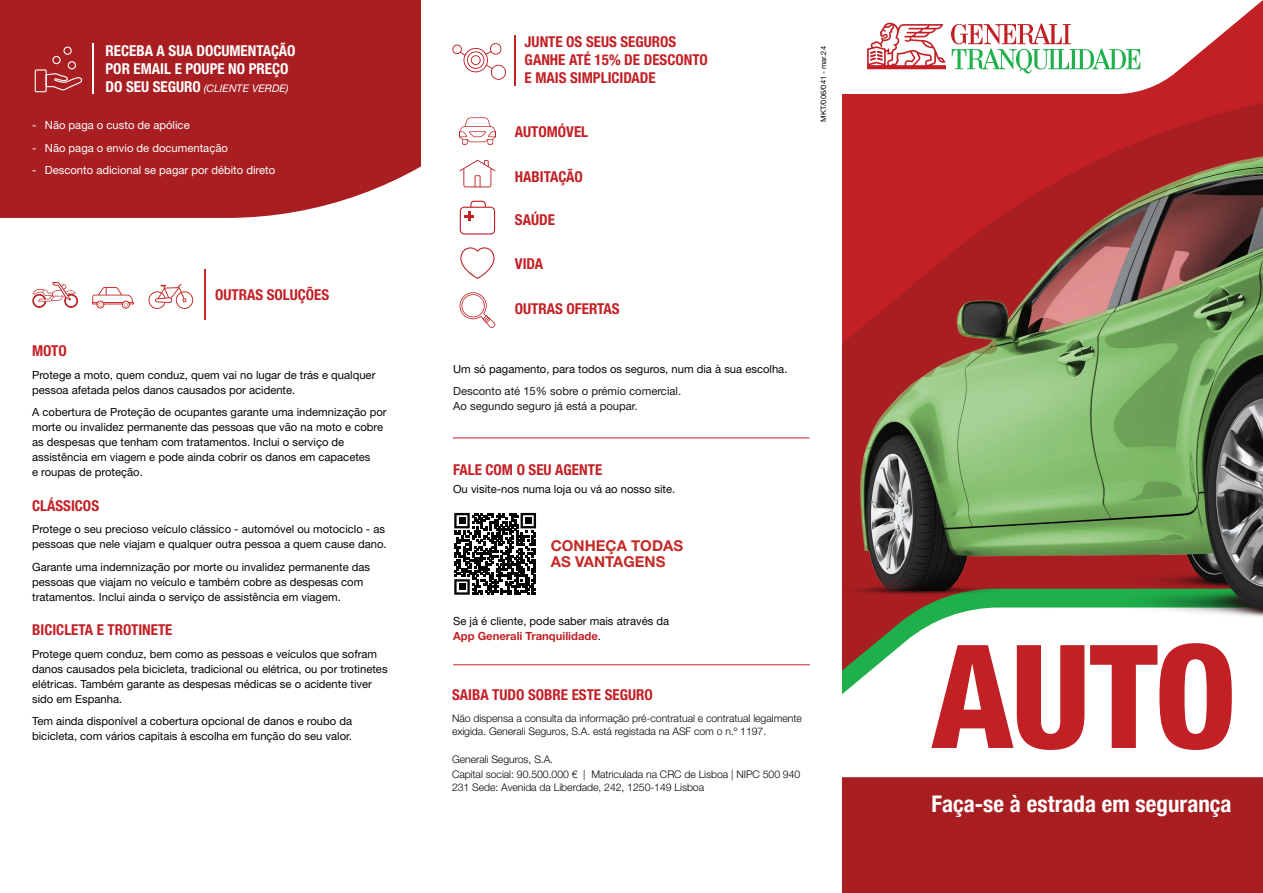
<style>
.page{position:relative;width:1263px;height:893px;background:#fff}
.page>*{position:absolute;margin:0;border:0;box-sizing:border-box;transform-origin:0 0}
.t1{font:800 condensed 144px "Helvetica Neue LT Std";color:#c22025}
.t2{font:700 condensed 22.95px "Helvetica Neue";letter-spacing:.005em;color:#fff}
.t3{font:700 condensed 15px/18px "Helvetica Neue LT Std";color:#c22025}
.t4{font:700 condensed 15px/18px "Helvetica Neue LT Std";color:#fff}
.t5{font:700 15px/16.5px "Helvetica Neue LT Std";color:#c42a26}
.t6{font:11.25px/15px "Helvetica Neue LT Std";color:#040503}
.t7{font:11.25px "Helvetica Neue LT Std";color:#fff}
.t8{font:11.25px/15px "Helvetica Neue LT Std";color:#1a1b18}
.t9{font:300 10.5px/15.6px "Helvetica Neue LT Std";letter-spacing:-.005em;color:#040503}
.t10{font:italic 10.5px "Helvetica Neue LT Std";color:#fff}
.t11{font:7.5px "Helvetica Neue LT Std";color:#040503}
.s1{font-weight:700;font-style:normal;font-stretch:condensed;font-size:15px}
.s2{font-weight:700;color:#c22025}
</style>
<div class="page">
<div style="left:842px;top:777px;width:421px;height:116px;background:#a91e21"></div>
<div style="left:0;top:0;width:421px;height:218px;background:#a91e21"></div>
<hr style="left:205px;top:270px;width:1px;height:50px;background:#c42a27">
<hr style="left:93px;top:43px;width:1px;height:50px;background:#fff">
<svg style="left:454px;top:513px;width:82px;height:82px"></svg>
<hr style="left:453px;top:664px;width:357px;height:1px;background:#c42a27">
<svg style="left:867px;top:0;width:396px;height:67px"></svg>
<svg style="left:842px;top:657px;width:45px;height:37px"></svg>
<svg style="left:148px;top:284px;width:45px;height:25px"></svg>
<svg style="left:32px;top:282px;width:46px;height:26px"></svg>
<div style="left:63px;top:47px;width:9px;height:8px;border:1px solid #fff;border-radius:50%"></div>
<div style="left:68px;top:61px;width:8px;height:8px;border:1px solid #fff;border-radius:50%"></div>
<div style="left:52px;top:56px;width:9px;height:8px;border:1px solid #fff;border-radius:50%"></div>
<svg style="left:47px;top:73px;width:36px;height:19px"></svg>
<div style="left:35px;top:69px;width:12px;height:23px;border:1px solid #fff"></div>
<img style="left:842px;top:67px;width:421px;height:590px">
<hr style="left:453px;top:438px;width:356px;height:1px;background:#c22025">
<svg style="left:459px;top:117px;width:37px;height:28px"></svg>
<svg style="left:459px;top:160px;width:36px;height:27px"></svg>
<svg style="left:460px;top:247px;width:34px;height:32px"></svg>
<svg style="left:460px;top:201px;width:35px;height:34px"></svg>
<svg style="left:460px;top:292px;width:35px;height:36px"></svg>
<hr style="left:514px;top:35px;width:2px;height:50px;background:#c22025">
<svg style="left:452px;top:43px;width:54px;height:37px"></svg>
<svg style="left:92px;top:287px;width:42px;height:22px"></svg>
<h3 class="t4" style="left:106px;top:42px;width:192px">RECEBA A SUA DOCUMENTAÇÃO<br>POR EMAIL E POUPE NO PREÇO</h3>
<p class="t10" style="left:106px;top:82px;width:184px"><span class="s1">DO SEU SEGURO</span> (CLIENTE VERDE)</p>
<p class="t7" style="left:32px;top:118px;width:159px">- Não paga o custo de apólice</p>
<p class="t7" style="left:32px;top:141px;width:197px">- Não paga o envio de documentação</p>
<p class="t7" style="left:32px;top:163px;width:245px">- Desconto adicional se pagar por débito direto</p>
<h3 class="t3" style="left:215px;top:286px;width:116px">OUTRAS SOLUÇÕES</h3>
<h3 class="t3" style="left:32px;top:342px;width:36px">MOTO</h3>
<p class="t6" style="left:32px;top:367px;width:345px">Protege a moto, quem conduz, quem vai no lugar de trás e qualquer pessoa afetada pelos danos causados por acidente.</p>
<p class="t6" style="left:32px;top:405px;width:356px">A cobertura de Proteção de ocupantes garante uma indemnização por morte ou invalidez permanente das pessoas que vão na moto e cobre as despesas que tenham com tratamentos. Inclui o serviço de assistência em viagem e pode ainda cobrir os danos em capacetes<br>e roupas de proteção.</p>
<h3 class="t3" style="left:32px;top:496px;width:68px">CLÁSSICOS</h3>
<p class="t6" style="left:32px;top:522px;width:356px">Protege o seu precioso veículo clássico - automóvel ou motociclo - as pessoas que nele viajam e qualquer outra pessoa a quem cause dano.</p>
<p class="t6" style="left:32px;top:559px;width:339px">Garante uma indemnização por morte ou invalidez permanente das pessoas que viajam no veículo e também cobre as despesas com tratamentos. Inclui ainda o serviço de assistência em viagem.</p>
<h3 class="t3" style="left:32px;top:621px;width:142px">BICICLETA E TROTINETE</h3>
<p class="t6" style="left:32px;top:646px;width:357px">Protege quem conduz, bem como as pessoas e veículos que sofram danos causados pela bicicleta, tradicional ou elétrica, ou por trotinetes elétricas. Também garante as despesas médicas se o acidente tiver sido em Espanha.</p>
<p class="t6" style="left:32px;top:714px;width:321px">Tem ainda disponível a cobertura opcional de danos e roubo da bicicleta, com vários capitais à escolha em função do seu valor.</p>
<h3 class="t3" style="left:525px;top:33px;width:185px">JUNTE OS SEUS SEGUROS<br>GANHE ATÉ 15% DE DESCONTO<br>E MAIS SIMPLICIDADE</h3>
<h3 class="t3" style="left:515px;top:122px;width:75px">AUTOMÓVEL</h3>
<h3 class="t3" style="left:515px;top:167px;width:70px">HABITAÇÃO</h3>
<h3 class="t3" style="left:515px;top:211px;width:42px">SAÚDE</h3>
<h3 class="t3" style="left:515px;top:254px;width:30px">VIDA</h3>
<h3 class="t3" style="left:515px;top:299px;width:106px">OUTRAS OFERTAS</h3>
<p class="t6" style="left:453px;top:361px;width:336px">Um só pagamento, para todos os seguros, num dia à sua escolha.</p>
<p class="t8" style="left:453px;top:383px;width:229px">Desconto até 15% sobre o prémio comercial.<br>Ao segundo seguro já está a poupar.</p>
<p class="t11" style="left:819px;top:122px;width:77px;rotate:-90deg">MKT/006/041 - mar.24</p>
<h3 class="t3" style="left:453px;top:461px;width:151px">FALE COM O SEU AGENTE</h3>
<p class="t6" style="left:453px;top:482px;width:224px">Ou visite-nos numa loja ou vá ao nosso site.</p>
<h3 class="t5" style="left:551px;top:537px;width:134px">CONHEÇA TODAS<br>AS VANTAGENS</h3>
<p class="t6" style="left:453px;top:614px;width:218px">Se já é cliente, pode saber mais através da<br><span class="s2">App Generali Tranquilidade</span>.</p>
<h3 class="t3" style="left:452px;top:685px;width:202px">SAIBA TUDO SOBRE ESTE SEGURO</h3>
<p class="t9" style="left:452px;top:712px;width:351px;line-height:12.6px">Não dispensa a consulta da informação pré-contratual e contratual legalmente exigida. Generali Seguros, S.A. está registada na ASF com o n.º 1197.</p>
<p class="t9" style="left:452px;top:751px;width:350px">Generali Seguros, S.A.<br>Capital social: 90.500.000 € | Matriculada na CRC de Lisboa | NIPC 500 940</p>
<p class="t9" style="left:452px;top:779px;width:254px">231 Sede: Avenida da Liberdade, 242, 1250-149 Lisboa</p>
<h1 class="t1" style="left:931px;top:608px;width:307px">AUTO</h1>
<h2 class="t2" style="left:931px;top:785px;width:302px">Faça-se à estrada em segurança</h2>
</div>
